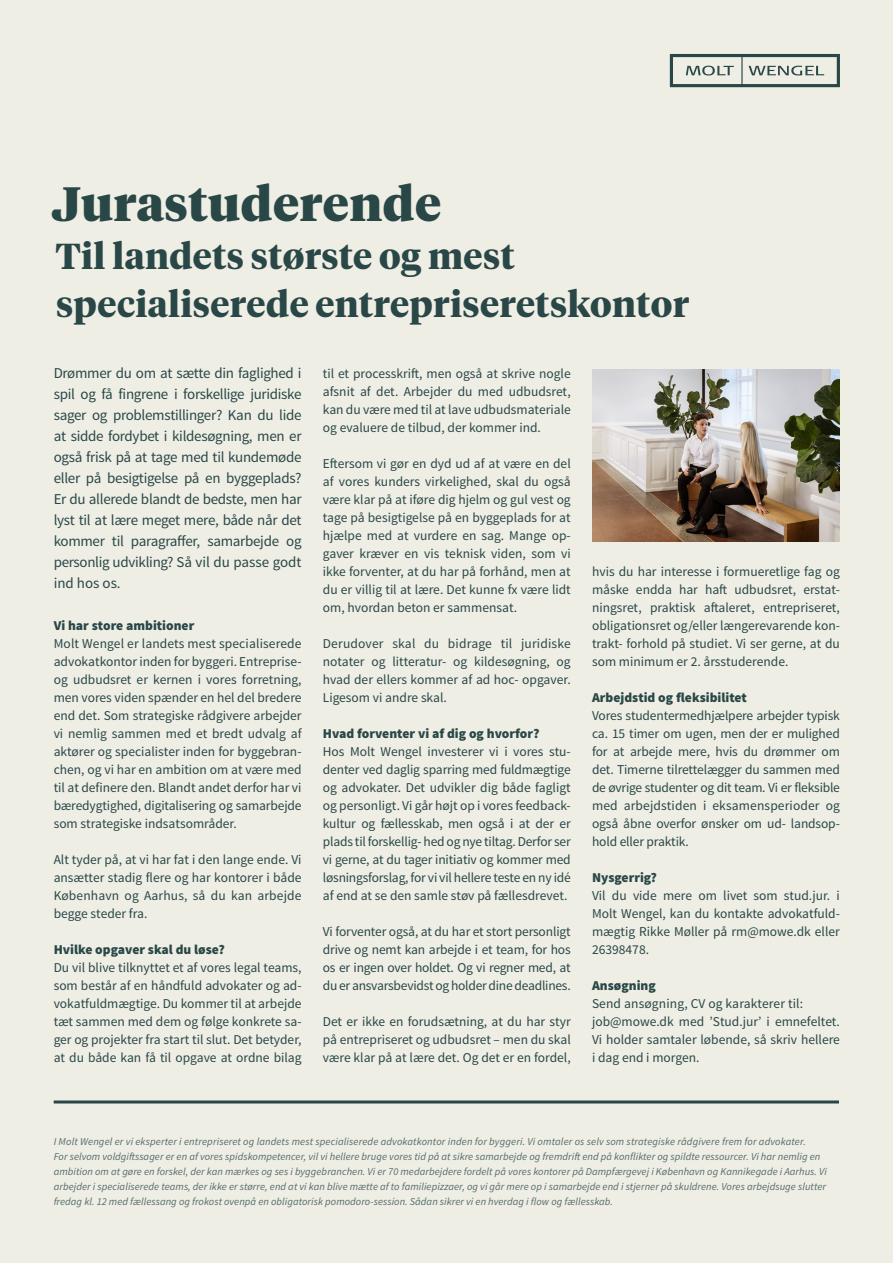
<style>
.page{position:relative;width:893px;height:1263px;background:#efeee5}
.page>*{position:absolute;margin:0;border:0;box-sizing:border-box;transform-origin:0 0}
.t1{font:900 48px "Tiempos Headline";letter-spacing:.01em;color:#294747}
.t2{font:700 36px "Tiempos Headline";letter-spacing:.01em;color:#294747}
.t3{font:15px/21px "Source Sans Pro";letter-spacing:-.02em;color:#294747;text-align:justify}
.t4{font:13.5px/18px "Source Sans Pro";color:#294747;text-align:justify}
.t5{font:900 13.5px "Source Sans Pro";color:#294747}
.t6{font:italic 10.5px/15px "Source Sans Pro";letter-spacing:.005em;color:#546c6c}
</style>
<div class="page">
<svg style="left:670px;top:54px;width:170px;height:33px"></svg>
<hr style="left:54px;top:1100px;width:785px;height:3px;background:#294747">
<img style="left:593px;top:370px;width:246px;height:171px">
<p class="t1" style="left:52px;top:170px;width:390px">Jurastuderende</p>
<p class="t2" style="left:55px;top:231px;width:461px">Til landets største og mest</p>
<p class="t2" style="left:56px;top:279px;width:635px">specialiserede entrepriseretskontor</p>
<p class="t3" style="left:54px;top:363px;width:249px">Drømmer du om at sætte din faglighed i spil og få fingrene i forskellige juridiske sager og problemstillinger? Kan du lide at sidde fordybet i kildesøgning, men er også frisk på at tage med til kundemøde eller på besigtigelse på en byggeplads?<br>Er du allerede blandt de bedste, men har lyst til at lære meget mere, både når det kommer til paragraffer, samarbejde og personlig udvikling? Så vil du passe godt ind hos os.</p>
<p class="t5" style="left:54px;top:617px;width:142px">Vi har store ambitioner</p>
<p class="t4" style="left:54px;top:635px;width:249px">Molt Wengel er landets mest specialiserede advokatkontor inden for byggeri. Entreprise&shy;og udbudsret er kernen i vores forretning, men vores viden spænder en hel del bredere end det. Som strategiske rådgivere arbejder vi nemlig sammen med et bredt udvalg af aktører og specialister inden for byggebran&shy;chen, og vi har en ambition om at være med til at definere den. Blandt andet derfor har vi bæredygtighed, digitalisering og samarbejde som strategiske indsatsområder.</p>
<p class="t4" style="left:54px;top:851px;width:249px">Alt tyder på, at vi har fat i den lange ende. Vi ansætter stadig flere og har kontorer i både København og Aarhus, så du kan arbejde begge steder fra.</p>
<p class="t5" style="left:54px;top:941px;width:173px">Hvilke opgaver skal du løse?</p>
<p class="t4" style="left:54px;top:959px;width:249px">Du vil blive tilknyttet et af vores legal teams, som består af en håndfuld advokater og ad&shy;vokatfuldmægtige. Du kommer til at arbejde tæt sammen med dem og følge konkrete sa&shy;ger og projekter fra start til slut. Det betyder, at du både kan få til opgave at ordne bilag</p>
<p class="t4" style="left:323px;top:365px;width:249px">til et processkrift, men også at skrive nogle afsnit af det. Arbejder du med udbudsret, kan du være med til at lave udbudsmateriale og evaluere de tilbud, der kommer ind.</p>
<p class="t4" style="left:323px;top:455px;width:249px">Eftersom vi gør en dyd ud af at være en del af vores kunders virkelighed, skal du også være klar på at iføre dig hjelm og gul vest og tage på besigtigelse på en byggeplads for at hjælpe med at vurdere en sag. Mange op&shy;gaver kræver en vis teknisk viden, som vi ikke forventer, at du har på forhånd, men at du er villig til at lære. Det kunne fx være lidt om, hvordan beton er sammensat.</p>
<p class="t4" style="left:323px;top:635px;width:249px">Derudover skal du bidrage til juridiske notater og litteratur- og kildesøgning, og hvad der ellers kommer af ad hoc- opgaver.<br>Ligesom vi andre skal.</p>
<p class="t5" style="left:323px;top:725px;width:218px">Hvad forventer vi af dig og hvorfor?</p>
<p class="t4" style="left:323px;top:743px;width:249px">Hos Molt Wengel investerer vi i vores stu&shy;denter ved daglig sparring med fuldmægtige og advokater. Det udvikler dig både fagligt og personligt. Vi går højt op i vores feedback&shy;kultur og fællesskab, men også i at der er plads til forskellig- hed og nye tiltag. Derfor ser vi gerne, at du tager initiativ og kommer med løsningsforslag, for vi vil hellere teste en ny idé af end at se den samle støv på fællesdrevet.</p>
<p class="t4" style="left:323px;top:923px;width:249px">Vi forventer også, at du har et stort personligt drive og nemt kan arbejde i et team, for hos os er ingen over holdet. Og vi regner med, at du er ansvarsbevidst og holder dine deadlines.</p>
<p class="t4" style="left:323px;top:1013px;width:249px">Det er ikke en forudsætning, at du har styr på entrepriseret og udbudsret – men du skal være klar på at lære det. Og det er en fordel,</p>
<p class="t4" style="left:592px;top:563px;width:249px">hvis du har interesse i formueretlige fag og måske endda har haft udbudsret, erstat&shy;ningsret, praktisk aftaleret, entrepriseret, obligationsret og/eller længerevarende kon&shy;trakt- forhold på studiet. Vi ser gerne, at du som minimum er 2. årsstuderende.</p>
<p class="t5" style="left:592px;top:689px;width:156px">Arbejdstid og fleksibilitet</p>
<p class="t4" style="left:592px;top:707px;width:249px">Vores studentermedhjælpere arbejder typisk ca. 15 timer om ugen, men der er mulighed for at arbejde mere, hvis du drømmer om det. Timerne tilrettelægger du sammen med de øvrige studenter og dit team. Vi er fleksible med arbejdstiden i eksamensperioder og også åbne overfor ønsker om ud- landsop&shy;hold eller praktik.</p>
<p class="t5" style="left:592px;top:869px;width:67px">Nysgerrig?</p>
<p class="t4" style="left:592px;top:887px;width:249px">Vil du vide mere om livet som stud.jur. i Molt Wengel, kan du kontakte advokatfuld&shy;mægtig Rikke Møller på rm@mowe.dk eller 26398478.</p>
<p class="t5" style="left:592px;top:977px;width:65px">Ansøgning</p>
<p class="t4" style="left:592px;top:995px;width:213px">Send ansøgning, CV og karakterer til:</p>
<p class="t4" style="left:592px;top:1013px;width:249px">job@mowe.dk med ’Stud.jur’ i emnefeltet.<br>Vi holder samtaler løbende, så skriv hellere i dag end i morgen.</p>
<p class="t6" style="left:54px;top:1133px;width:775px">I Molt Wengel er vi eksperter i entrepriseret og landets mest specialiserede advokatkontor inden for byggeri. Vi omtaler os selv som strategiske rådgivere frem for advokater.<br>For selvom voldgiftssager er en af vores spidskompetencer, vil vi hellere bruge vores tid på at sikre samarbejde og fremdrift end på konflikter og spildte ressourcer. Vi har nemlig en ambition om at gøre en forskel, der kan mærkes og ses i byggebranchen. Vi er 70 medarbejdere fordelt på vores kontorer på Dampfærgevej i København og Kannikegade i Aarhus. Vi arbejder i specialiserede teams, der ikke er større, end at vi kan blive mætte af to familiepizzaer, og vi går mere op i samarbejde end i stjerner på skuldrene. Vores arbejdsuge slutter fredag kl. 12 med fællessang og frokost ovenpå en obligatorisk pomodoro-session. Sådan sikrer vi en hverdag i flow og fællesskab.</p>
</div>
